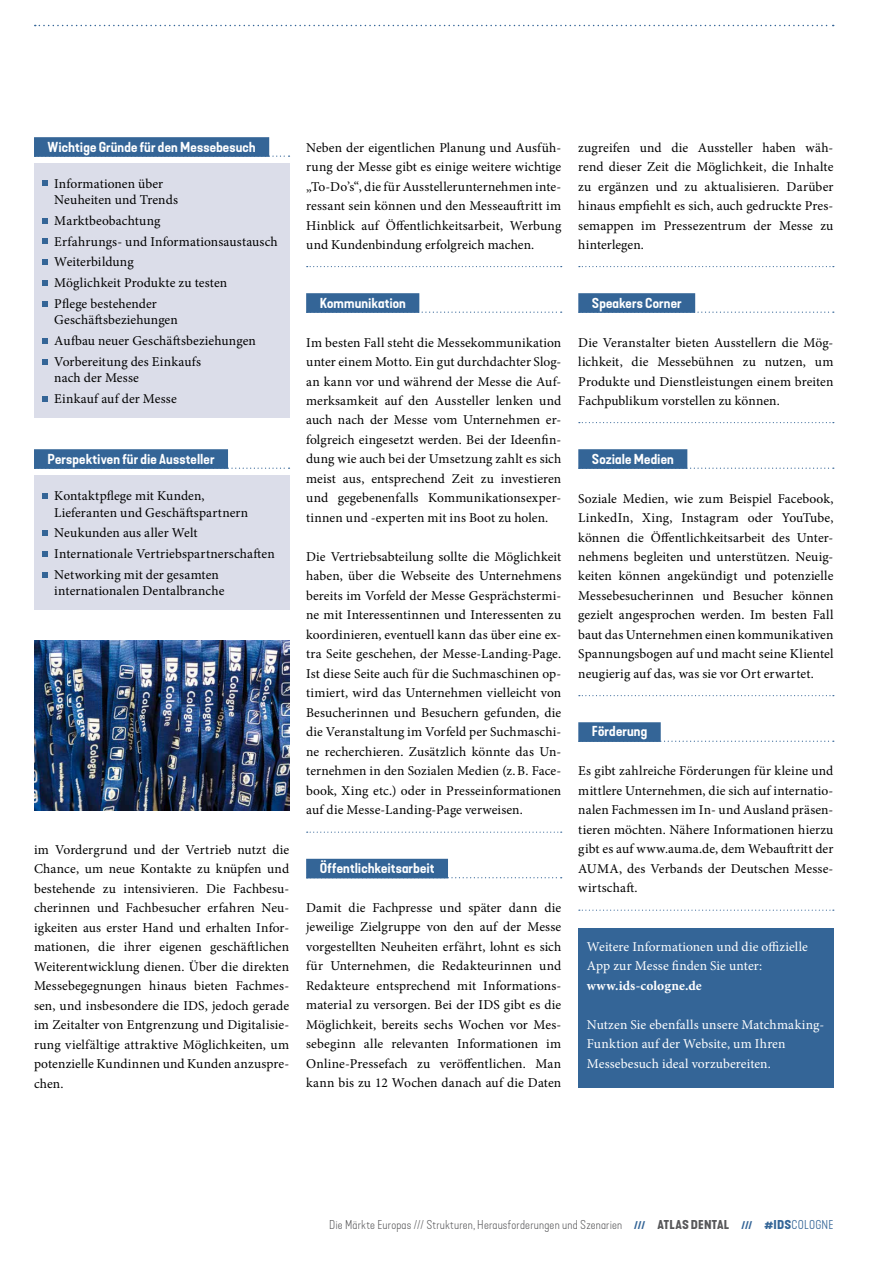
<style>
.page{position:relative;width:893px;height:1263px;background:#fff}
.page>*{position:absolute;margin:0;border:0;box-sizing:border-box;transform-origin:0 0}
.t1{font:13.5px/19.5px "Minion Pro";letter-spacing:.005em;color:#000;text-align:justify}
.t2{font:13.5px/19.5px "Minion Pro";letter-spacing:.005em;color:#fff}
.t3{font:600 expanded 13.5px "Kapra Neue Pro";letter-spacing:.01em;color:#fff}
.t4{font:700 13.5px "Minion Pro";letter-spacing:.005em;color:#fff}
.t5{font:200 expanded 12px "Kapra Neue Pro";letter-spacing:.015em;color:#58585a}
.s1{font-weight:700;font-size:10.5px;color:#346597}
.s2{font-weight:700}
.s3{font-weight:700;color:#346597}
.s4{font-weight:300;color:#346597}
</style>
<div class="page">
<svg style="left:35px;top:25px;width:799px;height:1px"></svg>
<div style="left:578px;top:928px;width:255px;height:159px;background:#346597"></div>
<svg style="left:307px;top:266px;width:255px;height:1px"></svg>
<svg style="left:419px;top:312px;width:143px;height:1px"></svg>
<div style="left:306px;top:293px;width:113px;height:20px;background:#346597"></div>
<svg style="left:307px;top:832px;width:255px;height:1px"></svg>
<svg style="left:448px;top:877px;width:114px;height:1px"></svg>
<div style="left:306px;top:859px;width:142px;height:19px;background:#346597"></div>
<div style="left:34px;top:137px;width:235px;height:20px;background:#346597"></div>
<svg style="left:228px;top:468px;width:62px;height:1px"></svg>
<div style="left:34px;top:449px;width:194px;height:20px;background:#346597"></div>
<div style="left:34px;top:163px;width:255px;height:255px;background:#dbdde9"></div>
<svg style="left:43px;top:181px;width:5px;height:5px"></svg>
<svg style="left:43px;top:218px;width:5px;height:5px"></svg>
<svg style="left:43px;top:239px;width:5px;height:5px"></svg>
<svg style="left:43px;top:259px;width:5px;height:6px"></svg>
<svg style="left:43px;top:280px;width:5px;height:6px"></svg>
<svg style="left:43px;top:301px;width:5px;height:5px"></svg>
<svg style="left:43px;top:338px;width:5px;height:6px"></svg>
<svg style="left:43px;top:359px;width:5px;height:5px"></svg>
<svg style="left:43px;top:396px;width:5px;height:6px"></svg>
<div style="left:34px;top:476px;width:255px;height:134px;background:#dbdde9"></div>
<svg style="left:43px;top:493px;width:5px;height:6px"></svg>
<svg style="left:43px;top:531px;width:5px;height:5px"></svg>
<svg style="left:43px;top:551px;width:5px;height:6px"></svg>
<svg style="left:43px;top:572px;width:5px;height:5px"></svg>
<img style="left:34px;top:640px;width:255px;height:170px">
<svg style="left:579px;top:266px;width:255px;height:1px"></svg>
<svg style="left:695px;top:312px;width:139px;height:1px"></svg>
<div style="left:578px;top:293px;width:117px;height:20px;background:#346597"></div>
<svg style="left:579px;top:422px;width:255px;height:1px"></svg>
<svg style="left:687px;top:468px;width:147px;height:1px"></svg>
<div style="left:578px;top:449px;width:109px;height:20px;background:#346597"></div>
<svg style="left:579px;top:695px;width:255px;height:1px"></svg>
<svg style="left:661px;top:741px;width:173px;height:1px"></svg>
<div style="left:578px;top:722px;width:83px;height:20px;background:#346597"></div>
<svg style="left:579px;top:910px;width:255px;height:1px"></svg>
<p class="t3" style="left:48px;top:138px;width:210px">Wichtige Gründe für den Messebesuch</p>
<p class="t1" style="left:54px;top:175px;width:125px;line-height:16.5px">Informationen über<br>Neuheiten und Trends</p>
<p class="t1" style="left:54px;top:210px;width:225px;line-height:20.7px;text-align:left">Marktbeobachtung<br>Erfahrungs- und Informationsaustausch<br>Weiterbildung<br>Möglichkeit Produkte zu testen<br>Pflege bestehender</p>
<p class="t1" style="left:54px;top:310px;width:203px;line-height:20.7px;text-align:left">Geschäftsbeziehungen<br>Aufbau neuer Geschäftsbeziehungen<br>Vorbereitung des Einkaufs</p>
<p class="t1" style="left:54px;top:368px;width:124px;line-height:20.7px">nach der Messe<br>Einkauf auf der Messe</p>
<p class="t3" style="left:48px;top:450px;width:168px">Perspektiven für die Aussteller</p>
<p class="t1" style="left:54px;top:488px;width:195px;line-height:16.5px">Kontaktpflege mit Kunden,<br>Lieferanten und Geschäftspartnern</p>
<p class="t1" style="left:54px;top:523px;width:222px;line-height:20.7px;text-align:left">Neukunden aus aller Welt<br>Internationale Vertriebspartnerschaften<br>Networking mit der gesamten</p>
<p class="t1" style="left:54px;top:581px;width:172px">internationalen Dentalbranche</p>
<p class="t1" style="left:34px;top:840px;width:257px">im Vordergrund und der Vertrieb nutzt die Chance, um neue Kontakte zu knüpfen und bestehende zu intensivieren. Die Fachbesu&shy;cherinnen und Fachbesucher erfahren Neu&shy;igkeiten aus erster Hand und erhalten Infor&shy;mationen, die ihrer eigenen geschäftlichen Weiterentwicklung dienen. Über die direkten Messebegegnungen hinaus bieten Fachmes&shy;sen, und insbesondere die IDS, jedoch gerade im Zeitalter von Entgrenzung und Digitalisie&shy;rung vielfältige attraktive Möglichkeiten, um potenzielle Kundinnen und Kunden anzuspre&shy;chen.</p>
<p class="t1" style="left:306px;top:138px;width:257px">Neben der eigentlichen Planung und Ausfüh&shy;rung der Messe gibt es einige weitere wichtige „To-Do’s“, die für Ausstellerunternehmen inte&shy;ressant sein können und den Messeauftritt im Hinblick auf Öffentlichkeitsarbeit, Werbung und Kundenbindung erfolgreich machen.</p>
<p class="t3" style="left:320px;top:294px;width:88px">Kommunikation</p>
<p class="t1" style="left:306px;top:332px;width:257px">Im besten Fall steht die Messekommunikation unter einem Motto. Ein gut durchdachter Slog&shy;an kann vor und während der Messe die Auf&shy;merksamkeit auf den Aussteller lenken und auch nach der Messe vom Unternehmen er&shy;folgreich eingesetzt werden. Bei der Ideenfin&shy;dung wie auch bei der Umsetzung zahlt es sich meist aus, entsprechend Zeit zu investieren und gegebenenfalls Kommunikationsexper&shy;tinnen und -experten mit ins Boot zu holen.</p>
<p class="t1" style="left:306px;top:547px;width:257px">Die Vertriebsabteilung sollte die Möglichkeit haben, über die Webseite des Unternehmens bereits im Vorfeld der Messe Gesprächstermi&shy;ne mit Interessentinnen und Interessenten zu koordinieren, eventuell kann das über eine ex&shy;tra Seite geschehen, der Messe-Landing-Page.<br>Ist diese Seite auch für die Suchmaschinen op&shy;timiert, wird das Unternehmen vielleicht von Besucherinnen und Besuchern gefunden, die die Veranstaltung im Vorfeld per Suchmaschi&shy;ne recherchieren. Zusätzlich könnte das Un&shy;ternehmen in den Sozialen Medien (z.B. Face&shy;book, Xing etc.) oder in Presseinformationen auf die Messe-Landing-Page verweisen.</p>
<p class="t3" style="left:320px;top:859px;width:116px">Öffentlichkeitsarbeit</p>
<p class="t1" style="left:306px;top:898px;width:257px">Damit die Fachpresse und später dann die jeweilige Zielgruppe von den auf der Messe vorgestellten Neuheiten erfährt, lohnt es sich für Unternehmen, die Redakteurinnen und Redakteure entsprechend mit Informations&shy;material zu versorgen. Bei der IDS gibt es die Möglichkeit, bereits sechs Wochen vor Mes&shy;sebeginn alle relevanten Informationen im Online-Pressefach zu veröffentlichen. Man kann bis zu 12 Wochen danach auf die Daten</p>
<p class="t1" style="left:578px;top:138px;width:257px">zugreifen und die Aussteller haben wäh&shy;rend dieser Zeit die Möglichkeit, die Inhalte zu ergänzen und zu aktualisieren. Darüber hinaus empfiehlt es sich, auch gedruckte Pres&shy;semappen im Pressezentrum der Messe zu hinterlegen.</p>
<p class="t3" style="left:592px;top:294px;width:91px">Speakers Corner</p>
<p class="t1" style="left:578px;top:332px;width:257px">Die Veranstalter bieten Ausstellern die Mög&shy;lichkeit, die Messebühnen zu nutzen, um Produkte und Dienstleistungen einem breiten Fachpublikum vorstellen zu können.</p>
<p class="t3" style="left:592px;top:450px;width:84px">Soziale Medien</p>
<p class="t1" style="left:578px;top:488px;width:257px">Soziale Medien, wie zum Beispiel Facebook, LinkedIn, Xing, Instagram oder YouTube, können die Öffentlichkeitsarbeit des Unter&shy;nehmens begleiten und unterstützen. Neuig&shy;keiten können angekündigt und potenzielle Messebesucherinnen und Besucher können gezielt angesprochen werden. Im besten Fall baut das Unternehmen einen kommunikativen Spannungsbogen auf und macht seine Klientel neugierig auf das, was sie vor Ort erwartet.</p>
<p class="t3" style="left:592px;top:723px;width:57px">Förderung</p>
<p class="t1" style="left:578px;top:761px;width:257px">Es gibt zahlreiche Förderungen für kleine und mittlere Unternehmen, die sich auf internatio&shy;nalen Fachmessen im In- und Ausland präsen&shy;tieren möchten. Nähere Informationen hierzu gibt es auf www.auma.de, dem Webauftritt der AUMA, des Verbands der Deutschen Messe&shy;wirtschaft.</p>
<p class="t2" style="left:587px;top:937px;width:223px">Weitere Informationen und die offizielle<br>App zur Messe finden Sie unter:</p>
<p class="t4" style="left:587px;top:976px;width:117px">www.ids-cologne.de</p>
<p class="t2" style="left:587px;top:1015px;width:239px">Nutzen Sie ebenfalls unsere Matchmaking-<br>Funktion auf der Website, um Ihren<br>Messebesuch ideal vorzubereiten.</p>
<p class="t5" style="left:329px;top:1218px;width:506px">Die Märkte Europas /// Strukturen, Herausforderungen und Szenarien <span class="s1">///</span> <span class="s2">ATLAS DENTAL</span> <span class="s1">///</span> <span class="s3">#IDS</span><span class="s4">COLOGNE</span></p>
</div>
